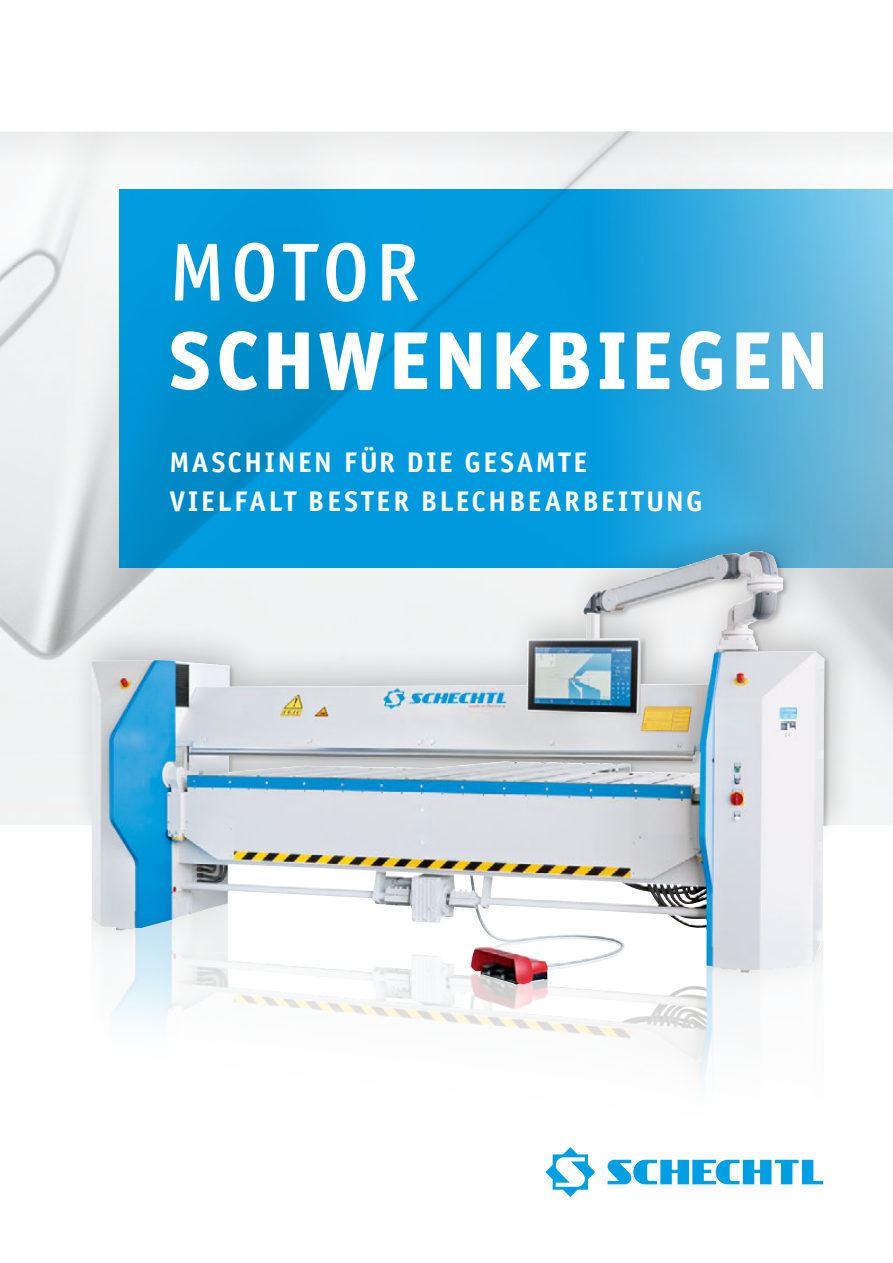
<style>
.page{position:relative;width:893px;height:1263px;background:#fff}
.page>*{position:absolute;margin:0;border:0;box-sizing:border-box;transform-origin:0 0}
.t1{font:82.5px "Officina Sans Extra Bold ITC";letter-spacing:.06em;color:#fff}
.t2{font:82.5px "Officina Sans Medium ITC";letter-spacing:.06em;color:#fff}
.t3{font:28.5px/39px "Officina Sans Bold ITC";letter-spacing:.09em;color:#fff}
</style>
<div class="page">
<img style="left:0;top:180px;width:893px;height:412px">
<svg style="left:545px;top:1147px;width:50px;height:50px"></svg>
<svg style="left:608px;top:1160px;width:215px;height:24px"></svg>
<svg style="left:119px;top:189px;width:774px;height:379px;background:#1a9fda"></svg>
<div style="left:0;top:132px;width:893px;height:48px;background:#f1f2f3"></div>
<svg style="left:0;top:592px;width:893px;height:233px;fill:#f0f1f2"></svg>
<img style="left:63px;top:724px;width:760px;height:360px">
<div style="left:70px;top:515px;width:789px;height:330px;background:#000;opacity:.2"></div>
<img style="left:92px;top:551px;width:732px;height:274px">
<img style="left:92px;top:552px;width:658px;height:433px">
<h1 class="t2" style="left:169px;top:217px;width:252px">MOTOR</h1>
<h1 class="t1" style="left:169px;top:299px;width:661px">SCHWENKBIEGEN</h1>
<p class="t3" style="left:169px;top:441px;width:535px">MASCHINEN FÜR DIE GESAMTE<br>VIELFALT BESTER BLECHBEARBEITUNG</p>
</div>
